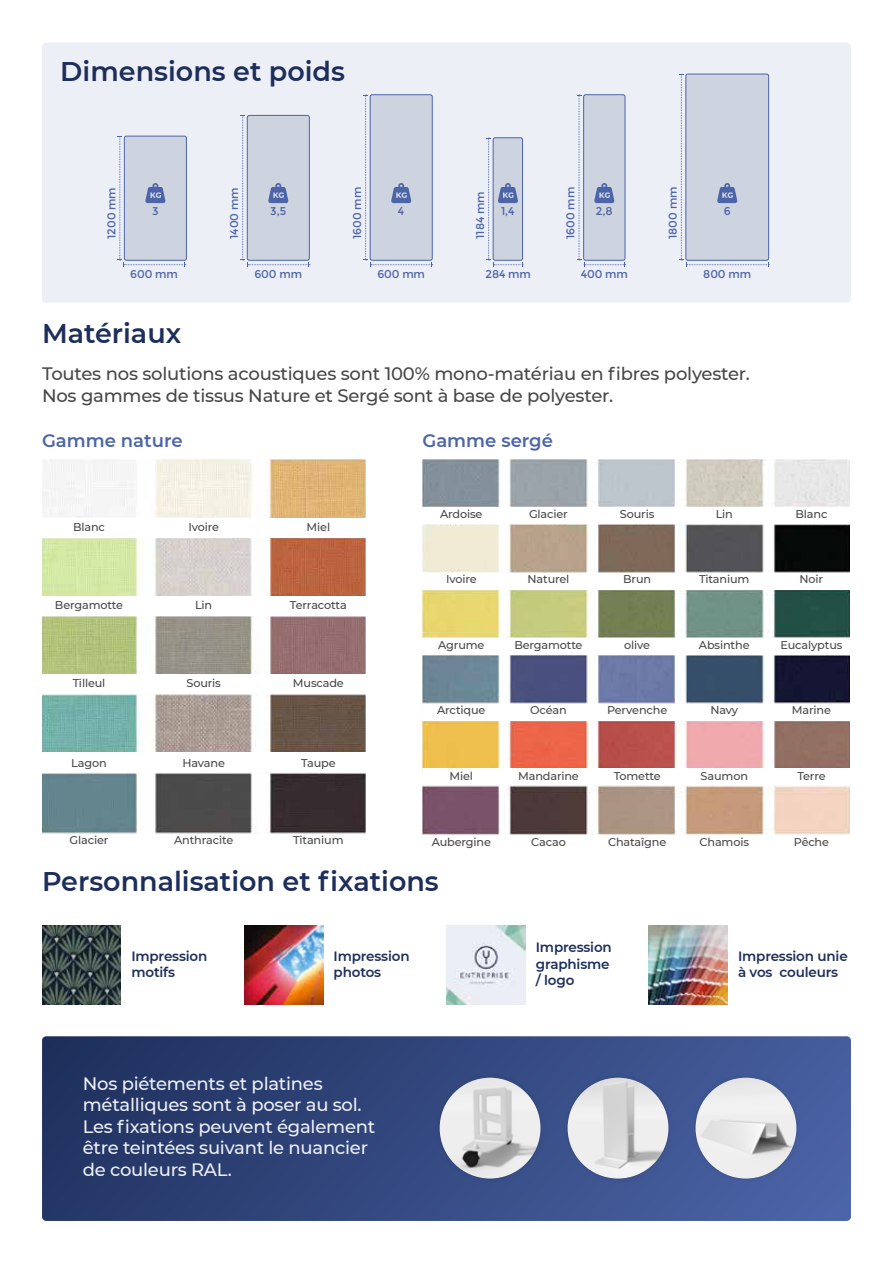
<style>
.page{position:relative;width:893px;height:1263px;background:#fff}
.page>*{position:absolute;margin:0;border:0;box-sizing:border-box;transform-origin:0 0}
.t1{font:600 27px "Montserrat";color:#1d2e5a}
.t2{font:500 18px/21.6px "Montserrat";letter-spacing:-.015em;color:#edeff6}
.t3{font:500 18px/21.6px "Montserrat";letter-spacing:-.01em;color:#474747}
.t4{font:600 18px "Montserrat";color:#4c65a8}
.t5{font:600 13.5px/16.2px "Montserrat";letter-spacing:-.01em;color:#1d2e5a}
.t6{font:500 11.25px "Montserrat";letter-spacing:-.01em;color:#474747}
.t7{font:11.25px "Montserrat";letter-spacing:-.01em;color:#4c65a8}
</style>
<div class="page">
<div style="left:42px;top:43px;width:809px;height:260px;background:#edeff6;border-radius:4px"></div>
<svg style="left:42px;top:1036px;width:809px;height:185px;background:#32467c"></svg>
<img style="left:561px;top:1071px;width:114px;height:114px">
<img style="left:568px;top:1078px;width:100px;height:100px;border-radius:50px">
<img style="left:433px;top:1071px;width:114px;height:114px">
<img style="left:440px;top:1078px;width:100px;height:100px;border-radius:50px">
<img style="left:689px;top:1071px;width:114px;height:114px">
<img style="left:695px;top:1078px;width:101px;height:100px;border-radius:50px">
<svg style="left:240px;top:115px;width:70px;height:152px;background:#cacfdf"></svg>
<svg style="left:363px;top:95px;width:70px;height:172px;background:#c9cfde"></svg>
<svg style="left:486px;top:138px;width:37px;height:129px"></svg>
<svg style="left:577px;top:95px;width:49px;height:172px;background:#c6cdde"></svg>
<svg style="left:679px;top:74px;width:90px;height:193px;background:#cad0df"></svg>
<svg style="left:117px;top:136px;width:69px;height:131px;background:#c9cfdf"></svg>
<img style="left:244px;top:925px;width:79px;height:79px">
<img style="left:446px;top:925px;width:79px;height:79px">
<img style="left:42px;top:925px;width:79px;height:79px">
<img style="left:649px;top:925px;width:78px;height:79px">
<img style="left:42px;top:459px;width:323px;height:375px">
<div style="left:42px;top:518px;width:323px;height:20px;background:#fff"></div>
<div style="left:42px;top:596px;width:323px;height:20px;background:#fff"></div>
<div style="left:42px;top:674px;width:323px;height:20px;background:#fff"></div>
<div style="left:42px;top:752px;width:323px;height:20px;background:#fff"></div>
<img style="left:422px;top:459px;width:428px;height:376px">
<div style="left:423px;top:507px;width:427px;height:17px;background:#fff"></div>
<div style="left:423px;top:573px;width:427px;height:16px;background:#fff"></div>
<div style="left:423px;top:638px;width:427px;height:17px;background:#fff"></div>
<div style="left:423px;top:704px;width:427px;height:17px;background:#fff"></div>
<div style="left:423px;top:768px;width:427px;height:17px;background:#fff"></div>
<h1 class="t1" style="left:60px;top:52px;width:286px">Dimensions et poids</h1>
<p class="t7" style="left:105px;top:239px;width:53px;rotate:-90deg">1200 mm</p>
<p class="t7" style="left:351px;top:239px;width:53px;rotate:-90deg">1600 mm</p>
<p class="t7" style="left:474px;top:239px;width:49px;rotate:-90deg">1184 mm</p>
<p class="t7" style="left:564px;top:239px;width:53px;rotate:-90deg">1600 mm</p>
<p class="t7" style="left:666px;top:239px;width:54px;rotate:-90deg">1800 mm</p>
<p class="t7" style="left:228px;top:239px;width:53px;rotate:-90deg">1400 mm</p>
<p class="t7" style="left:152px;top:205px;width:8px">3</p>
<p class="t7" style="left:270px;top:205px;width:17px">3,5</p>
<p class="t7" style="left:398px;top:205px;width:8px">4</p>
<p class="t7" style="left:501px;top:205px;width:15px">1,4</p>
<p class="t7" style="left:596px;top:205px;width:18px">2,8</p>
<p class="t7" style="left:724px;top:205px;width:8px">6</p>
<p class="t7" style="left:130px;top:267px;width:49px">600 mm</p>
<p class="t7" style="left:254px;top:267px;width:49px">600 mm</p>
<p class="t7" style="left:377px;top:267px;width:49px">600 mm</p>
<p class="t7" style="left:486px;top:267px;width:47px">284 mm</p>
<p class="t7" style="left:581px;top:267px;width:49px">400 mm</p>
<p class="t7" style="left:703px;top:267px;width:49px">800 mm</p>
<h1 class="t1" style="left:42px;top:314px;width:141px">Matériaux</h1>
<h2 class="t3" style="left:42px;top:362px;width:709px">Toutes nos solutions acoustiques sont 100% mono-matériau en fibres polyester.<br>Nos gammes de tissus Nature et Sergé sont à base de polyester.</h2>
<h2 class="t4" style="left:42px;top:428px;width:142px">Gamme nature</h2>
<h2 class="t4" style="left:422px;top:428px;width:132px">Gamme sergé</h2>
<p class="t6" style="left:440px;top:506px;width:44px">Ardoise</p>
<p class="t6" style="left:529px;top:506px;width:40px">Glacier</p>
<p class="t6" style="left:620px;top:506px;width:36px">Souris</p>
<p class="t6" style="left:716px;top:506px;width:19px">Lin</p>
<p class="t6" style="left:795px;top:506px;width:33px">Blanc</p>
<p class="t6" style="left:73px;top:519px;width:33px">Blanc</p>
<p class="t6" style="left:188px;top:519px;width:32px">Ivoire</p>
<p class="t6" style="left:307px;top:519px;width:25px">Miel</p>
<p class="t6" style="left:446px;top:571px;width:32px">Ivoire</p>
<p class="t6" style="left:528px;top:571px;width:43px">Naturel</p>
<p class="t6" style="left:623px;top:571px;width:30px">Brun</p>
<p class="t6" style="left:699px;top:571px;width:52px">Titanium</p>
<p class="t6" style="left:800px;top:571px;width:25px">Noir</p>
<p class="t6" style="left:55px;top:598px;width:70px">Bergamotte</p>
<p class="t6" style="left:195px;top:598px;width:19px">Lin</p>
<p class="t6" style="left:290px;top:598px;width:58px">Terracotta</p>
<p class="t6" style="left:438px;top:637px;width:48px">Agrume</p>
<p class="t6" style="left:514px;top:637px;width:70px">Bergamotte</p>
<p class="t6" style="left:624px;top:637px;width:27px">olive</p>
<p class="t6" style="left:699px;top:637px;width:52px">Absinthe</p>
<p class="t6" style="left:780px;top:637px;width:64px">Eucalyptus</p>
<p class="t6" style="left:73px;top:675px;width:34px">Tilleul</p>
<p class="t6" style="left:187px;top:675px;width:36px">Souris</p>
<p class="t6" style="left:293px;top:675px;width:52px">Muscade</p>
<p class="t6" style="left:437px;top:702px;width:50px">Arctique</p>
<p class="t6" style="left:530px;top:702px;width:38px">Océan</p>
<p class="t6" style="left:607px;top:702px;width:62px">Pervenche</p>
<p class="t6" style="left:710px;top:702px;width:29px">Navy</p>
<p class="t6" style="left:792px;top:702px;width:41px">Marine</p>
<p class="t6" style="left:71px;top:755px;width:37px">Lagon</p>
<p class="t6" style="left:182px;top:755px;width:44px">Havane</p>
<p class="t6" style="left:301px;top:755px;width:36px">Taupe</p>
<p class="t6" style="left:450px;top:768px;width:25px">Miel</p>
<p class="t6" style="left:518px;top:768px;width:62px">Mandarine</p>
<p class="t6" style="left:614px;top:768px;width:48px">Tomette</p>
<p class="t6" style="left:701px;top:768px;width:49px">Saumon</p>
<p class="t6" style="left:797px;top:768px;width:30px">Terre</p>
<p class="t6" style="left:70px;top:832px;width:40px">Glacier</p>
<p class="t6" style="left:174px;top:832px;width:61px">Anthracite</p>
<p class="t6" style="left:293px;top:832px;width:52px">Titanium</p>
<p class="t6" style="left:432px;top:834px;width:61px">Aubergine</p>
<p class="t6" style="left:531px;top:834px;width:36px">Cacao</p>
<p class="t6" style="left:608px;top:834px;width:60px">Chataîgne</p>
<p class="t6" style="left:699px;top:834px;width:51px">Chamois</p>
<p class="t6" style="left:794px;top:834px;width:37px">Pêche</p>
<h1 class="t1" style="left:42px;top:862px;width:398px">Personnalisation et fixations</h1>
<p class="t5" style="left:131px;top:947px;width:78px">Impression motifs</p>
<p class="t5" style="left:334px;top:947px;width:78px">Impression photos</p>
<p class="t5" style="left:536px;top:939px;width:78px">Impression graphisme / logo</p>
<p class="t5" style="left:738px;top:947px;width:111px">Impression unie à vos couleurs</p>
<h2 class="t2" style="left:83px;top:1072px;width:294px">Nos piétements et platines métalliques sont à poser au sol.<br>Les fixations peuvent également être teintées suivant le nuancier de couleurs RAL.</h2>
</div>
